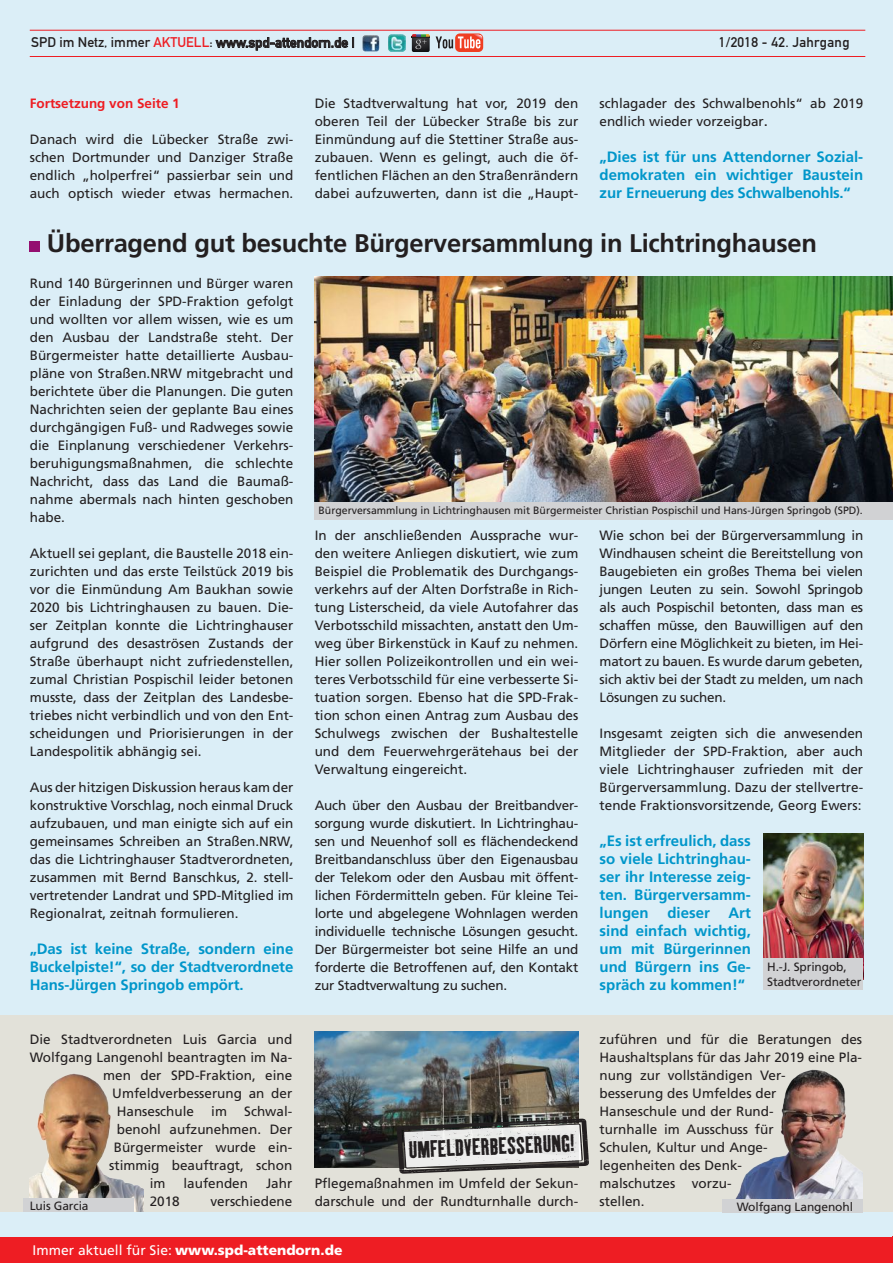
<style>
.page{position:relative;width:893px;height:1263px;background:#dbeef7}
.page>*{position:absolute;margin:0;border:0;box-sizing:border-box;transform-origin:0 0}
.t1{font:700 25.5px "Frutiger";letter-spacing:-.01em;color:#231f20}
.t2{font:23.1px "Kipp No 3";color:#231f20}
.t3{font:700 15px/18px "Frutiger";letter-spacing:-.005em;color:#0096ca;text-align:justify}
.t4{font:13.8px "DIN Mittelschrift LT Alternate";color:#231f20}
.t5{font:900 13.8px "Frutiger";color:#fff}
.t6{font:13.8px "DIN Mittelschrift LT Alternate";letter-spacing:.02em;color:#231f20}
.t7{font:13.5px/18px "Frutiger";color:#231f20;text-align:justify}
.t8{font:700 13.5px "Frutiger";color:#ee1d23}
.t9{font:12px/14.4px "Frutiger";letter-spacing:-.01em;color:#231f20}
.t10{font:10.65px "Frutiger";color:#231f20}
.s1{color:#ee1d23}
.s2{font-size:15px}
.s3{font-weight:400}
</style>
<div class="page">
<div style="left:0;top:1015px;width:893px;height:197px;background:#e2e1d9"></div>
<hr style="left:30px;top:30px;width:835px;height:1px;background:#ee1d23">
<svg style="left:216px;top:37px;width:138px;height:14px"></svg>
<hr style="left:30px;top:56px;width:835px;height:1px;background:#ee1d23">
<img style="left:362px;top:35px;width:17px;height:17px">
<img style="left:388px;top:34px;width:12px;height:17px">
<div style="left:455px;top:33px;width:28px;height:19px;background:#ef3e22;border-radius:5px"></div>
<svg style="left:436px;top:34px;width:46px;height:15px"></svg>
<img style="left:412px;top:49px;width:18px;height:3px">
<svg style="left:412px;top:34px;width:18px;height:15px"></svg>
<div style="left:0;top:1237px;width:893px;height:26px;background:#ee1d23"></div>
<div style="left:30px;top:241px;width:10px;height:11px;background:#940f70"></div>
<img style="left:764px;top:833px;width:99px;height:126px">
<div style="left:764px;top:959px;width:99px;height:31px;background:#d1d2d4"></div>
<img style="left:315px;top:276px;width:578px;height:226px">
<div style="left:315px;top:502px;width:578px;height:17px;background:#d1d2d4"></div>
<img style="left:735px;top:1069px;width:128px;height:130px">
<div style="left:722px;top:1199px;width:141px;height:13px;background:#d1d2d4"></div>
<img style="left:315px;top:1032px;width:263px;height:136px">
<img style="left:30px;top:1073px;width:114px;height:139px">
<div style="left:23px;top:1198px;width:111px;height:14px;background:#d1d2d4"></div>
<svg style="left:397px;top:1118px;width:192px;height:56px"></svg>
<p class="t4" style="left:31px;top:34px;width:325px">SPD im Netz, immer <span class="s1">AKTUELL</span>: www.spd-attendorn.de |</p>
<p class="t6" style="left:719px;top:34px;width:132px">1/2018 - 42. Jahrgang</p>
<p class="t8" style="left:30px;top:95px;width:152px">Fortsetzung von Seite 1</p>
<p class="t7" style="left:315px;top:94px;width:265px">Die Stadtverwaltung hat vor, 2019 den oberen Teil der Lübecker Straße bis zur Einmündung auf die Stettiner Straße aus&shy;zubauen. Wenn es gelingt, auch die öf&shy;fentlichen Flächen an den Straßenrändern dabei aufzuwerten, dann ist die „Haupt-</p>
<p class="t7" style="left:600px;top:94px;width:265px">schlagader des Schwalbenohls“ ab 2019 endlich wieder vorzeigbar<span class="s2">.</span></p>
<p class="t7" style="left:30px;top:130px;width:265px">Danach wird die Lübecker Straße zwi&shy;schen Dortmunder und Danziger Straße endlich „holperfrei“ passierbar sein und auch optisch wieder etwas hermachen.</p>
<p class="t3" style="left:600px;top:148px;width:265px">„Dies ist für uns Attendorner Sozial&shy;demokraten ein wichtiger Baustein zur Erneuerung des Schwalbenohls.“</p>
<h1 class="t1" style="left:47px;top:228px;width:771px">Überragend gut besuchte Bürgerversammlung in Lichtringhausen</h1>
<p class="t7" style="left:30px;top:274px;width:265px">Rund 140 Bürgerinnen und Bürger waren der Einladung der SPD-Fraktion gefolgt und wollten vor allem wissen, wie es um den Ausbau der Landstraße steht. Der Bürgermeister hatte detaillierte Ausbau&shy;pläne von Straßen.NRW mitgebracht und berichtete über die Planungen. Die guten Nachrichten seien der geplante Bau eines durchgängigen Fuß- und Radweges sowie die Einplanung verschiedener Verkehrs&shy;beruhigungsmaßnahmen, die schlechte Nachricht, dass das Land die Baumaß&shy;nahme abermals nach hinten geschoben habe.</p>
<p class="t7" style="left:30px;top:544px;width:265px">Aktuell sei geplant, die Baustelle 2018 ein&shy;zurichten und das erste Teilstück 2019 bis vor die Einmündung Am Baukhan sowie 2020 bis Lichtringhausen zu bauen. Die&shy;ser Zeitplan konnte die Lichtringhauser aufgrund des desaströsen Zustands der Straße überhaupt nicht zufriedenstellen, zumal Christian Pospischil leider betonen musste, dass der Zeitplan des Landesbe&shy;triebes nicht verbindlich und von den Ent&shy;scheidungen und Priorisierungen in der Landespolitik abhängig sei.</p>
<p class="t7" style="left:30px;top:778px;width:265px">Aus der hitzigen Diskussion heraus kam der konstruktive Vorschlag, noch einmal Druck aufzubauen, und man einigte sich auf ein gemeinsames Schreiben an Straßen.NRW, das die Lichtringhauser Stadtverordneten, zusammen mit Bernd Banschkus, 2. stell&shy;vertretender Landrat und SPD-Mitglied im Regionalrat, zeitnah formulieren.</p>
<p class="t3" style="left:30px;top:940px;width:265px">„Das ist keine Straße, sondern eine Buckelpiste!“, so der Stadtverordnete Hans-Jürgen Springob empört.</p>
<p class="t10" style="left:318px;top:504px;width:546px">Bürgerversammlung in Lichtringhausen mit Bürgermeister Christian Pospischil und Hans-Jürgen Springob (SPD).</p>
<p class="t7" style="left:315px;top:526px;width:265px">In der anschließenden Aussprache wur&shy;den weitere Anliegen diskutiert, wie zum Beispiel die Problematik des Durchgangs&shy;verkehrs auf der Alten Dorfstraße in Rich&shy;tung Listerscheid, da viele Autofahrer das Verbotsschild missachten, anstatt den Um&shy;weg über Birkenstück in Kauf zu nehmen.<br>Hier sollen Polizeikontrollen und ein wei&shy;teres Verbotsschild für eine verbesserte Si&shy;tuation sorgen. Ebenso hat die SPD-Frak&shy;tion schon einen Antrag zum Ausbau des Schulwegs zwischen der Bushaltestelle und dem Feuerwehrgerätehaus bei der Verwaltung eingereicht.</p>
<p class="t7" style="left:315px;top:796px;width:265px">Auch über den Ausbau der Breitbandver&shy;sorgung wurde diskutiert. In Lichtringhau&shy;sen und Neuenhof soll es flächendeckend Breitbandanschluss über den Eigenausbau der Telekom oder den Ausbau mit öffent&shy;lichen Fördermitteln geben. Für kleine Tei&shy;lorte und abgelegene Wohnlagen werden individuelle technische Lösungen gesucht.<br>Der Bürgermeister bot seine Hilfe an und forderte die Betroffenen auf, den Kontakt zur Stadtverwaltung zu suchen.</p>
<p class="t7" style="left:600px;top:526px;width:265px">Wie schon bei der Bürgerversammlung in Windhausen scheint die Bereitstellung von Baugebieten ein großes Thema bei vielen jungen Leuten zu sein. Sowohl Springob als auch Pospischil betonten, dass man es schaffen müsse, den Bauwilligen auf den Dörfern eine Möglichkeit zu bieten, im Hei&shy;matort zu bauen. Es wurde darum gebeten, sich aktiv bei der Stadt zu melden, um nach Lösungen zu suchen.</p>
<p class="t7" style="left:600px;top:724px;width:265px">Insgesamt zeigten sich die anwesenden Mitglieder der SPD-Fraktion, aber auch viele Lichtringhauser zufrieden mit der Bürgerversammlung. Dazu der stellvertre&shy;tende Fraktionsvorsitzende, Georg Ewers:</p>
<p class="t3" style="left:600px;top:832px;width:153px">„Es ist erfreulich, dass so viele Lichtringhau&shy;ser ihr Interesse zeig&shy;ten. Bürgerversamm&shy;lungen dieser Art sind einfach wichtig, um mit Bürgerinnen und Bürgern ins Ge&shy;spräch zu kommen!“</p>
<p class="t9" style="left:767px;top:960px;width:96px">H.-J. Springob,<br>Stadtverordneter</p>
<p class="t7" style="left:600px;top:1030px;width:264px;text-align:left">zuführen und für die Beratungen des<br>Haushaltsplans für das Jahr 2019 eine Pla&shy;nung zur vollständigen Ver-<br>besserung des Umfeldes der<br>Hanseschule und der Rund-<br>turnhalle im Ausschuss für<br>Schulen, Kultur und Ange-<br>legenheiten des Denk-<br>malschutzes vorzu-<br>stellen.</p>
<p class="t7" style="left:30px;top:1030px;width:264px">Die Stadtverordneten Luis Garcia und</p>
<p class="t7" style="left:30px;top:1048px;width:264px">Wolfgang Langenohl beantragten im Na-</p>
<p class="t7" style="left:103px;top:1066px;width:191px">men der SPD-Fraktion, eine</p>
<p class="t7" style="left:112px;top:1084px;width:182px">Umfeldverbesserung an der</p>
<p class="t7" style="left:117px;top:1102px;width:79px">Hanseschule</p>
<p class="t7" style="left:211px;top:1102px;width:17px">im</p>
<p class="t7" style="left:244px;top:1102px;width:49px">Schwal-</p>
<p class="t7" style="left:117px;top:1120px;width:177px">benohl aufzunehmen. Der</p>
<p class="t7" style="left:114px;top:1138px;width:180px">Bürgermeister wurde ein-</p>
<p class="t7" style="left:109px;top:1156px;width:185px">stimmig beauftragt, schon</p>
<p class="t7" style="left:150px;top:1174px;width:17px">im</p>
<p class="t7" style="left:184px;top:1174px;width:66px">laufenden</p>
<p class="t7" style="left:266px;top:1174px;width:28px">Jahr</p>
<p class="t7" style="left:150px;top:1192px;width:32px">2018</p>
<p class="t7" style="left:211px;top:1192px;width:83px">verschiedene</p>
<h2 class="t2" style="left:408px;top:1135px;width:167px;rotate:-2deg">UMFELDVERBESSERUNG!</h2>
<p class="t7" style="left:315px;top:1174px;width:265px">Pflegemaßnahmen im Umfeld der Sekun&shy;darschule und der Rundturnhalle durch-</p>
<p class="t9" style="left:30px;top:1198px;width:60px">Luis Garcia</p>
<p class="t9" style="left:737px;top:1199px;width:118px">Wolfgang Langenohl</p>
<p class="t5" style="left:33px;top:1241px;width:311px"><span class="s3">Immer aktuell für Sie:</span> www.spd-attendorn.de</p>
</div>
